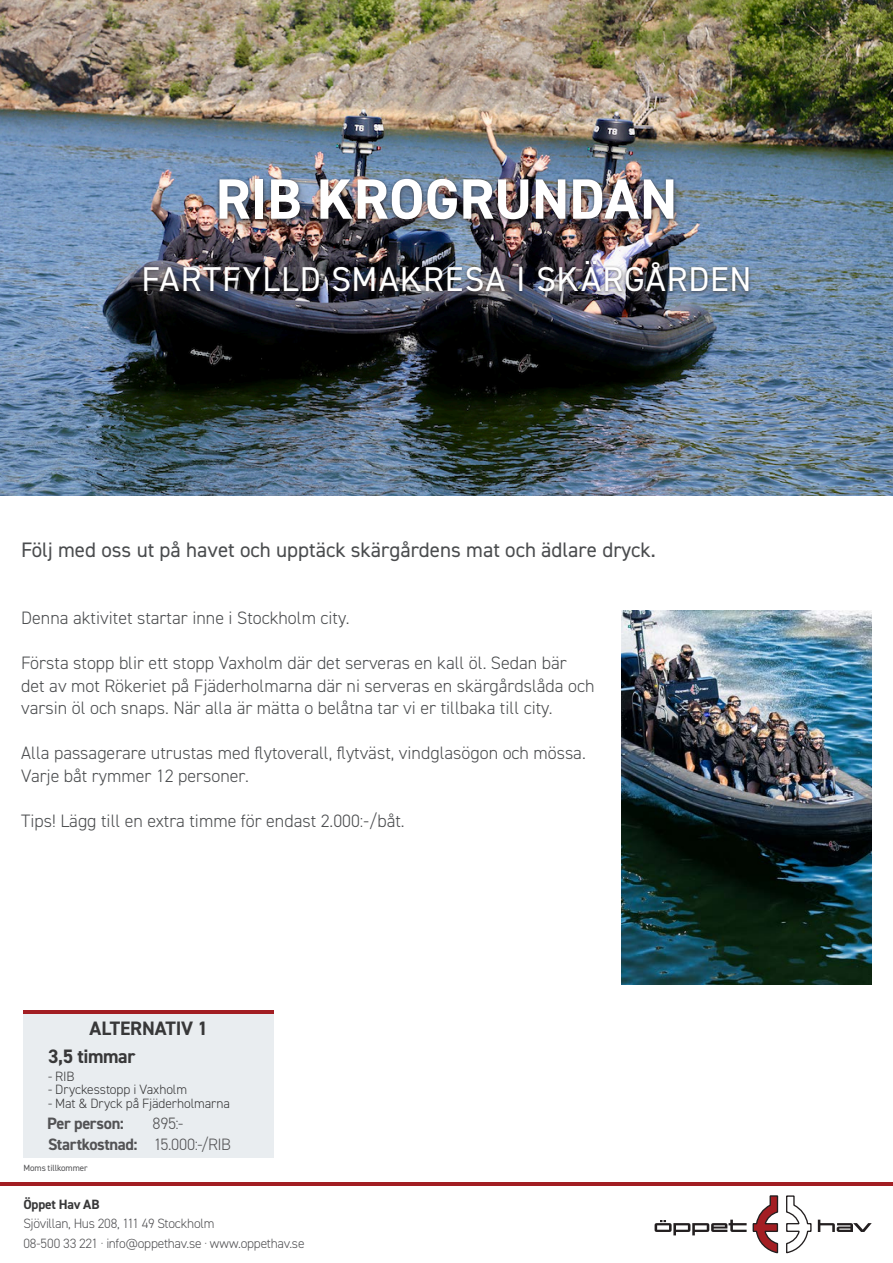
<style>
.page{position:relative;width:893px;height:1263px;background:#fff}
.page>*{position:absolute;margin:0;border:0;box-sizing:border-box;transform-origin:0 0}
.Rubrik_1_-_Vit{font:700 57px "DIN2014";color:#fff}
.Rubrik_2_-_Vit{font:34.5px "DIN2014";letter-spacing:.035em;color:#fff}
.h4_-_American{font:21px "DIN2014";color:#4a4c4e}
.Brödtext_-_Bold{font:700 19.5px "DIN2014";letter-spacing:-.015em;color:#383839}
.t1{font:300 18px/22.5px "DIN2014";color:#4a4c4e}
.Mindre_brödtext_-_Bo{font:700 16.5px "DIN2014";letter-spacing:-.025em;color:#535355}
.Mindre_brödtext{font:300 16.5px "DIN2014";letter-spacing:-.025em;color:#535355}
.Notis{font:300 13.5px "DIN2014";letter-spacing:-.02em;color:#535355}
.Brödtext_-_Bold-2{font:300 13.5px "DIN2014";letter-spacing:-.01em;color:#383839}
.Notis-2{font:700 13.5px "DIN2014";letter-spacing:-.015em;color:#383839}
.Mindre_brödtext-2{font:9px "DIN2014";letter-spacing:-.01em;color:#535355}
</style>
<div class="page">
<svg style="left:818px;top:1219px;width:54px;height:13px"></svg>
<svg style="left:786px;top:1195px;width:26px;height:58px"></svg>
<svg style="left:655px;top:1195px;width:124px;height:58px"></svg>
<img style="left:0;top:0;width:893px;height:495px">
<div style="left:23px;top:1014px;width:251px;height:144px;background:#e9edf0"></div>
<hr style="left:23px;top:1010px;width:251px;height:4px;background:#a21e23">
<div style="left:211px;top:175px;width:475px;height:61px;background:#231f20;opacity:.4"></div>
<div style="left:216px;top:176px;width:461px;height:47px;background:#231f20;opacity:.7"></div>
<div style="left:134px;top:258px;width:625px;height:51px;background:#231f20;opacity:.35"></div>
<div style="left:141px;top:259px;width:611px;height:37px;background:#231f20;opacity:.65"></div>
<img style="left:622px;top:610px;width:250px;height:374px">
<hr style="left:0;top:1182px;width:893px;height:4px;background:#a21e23">
<p class="Rubrik_1_-_Vit" style="left:216px;top:161px;width:463px">RIB KROGRUNDAN</p>
<p class="Rubrik_2_-_Vit" style="left:141px;top:258px;width:612px">FARTFYLLD SMAKRESA I SKÄRGÅRDEN</p>
<p class="h4_-_American" style="left:21px;top:536px;width:636px">Följ med oss ut på havet och upptäck skärgårdens mat och ädlare dryck.</p>
<p class="t1" style="left:21px;top:607px;width:330px">Denna aktivitet startar inne i Stockholm city.</p>
<p class="t1" style="left:21px;top:652px;width:575px">Första stopp blir ett stopp Vaxholm där det serveras en kall öl. Sedan bär det av mot Rökeriet på Fjäderholmarna där ni serveras en skärgårdslåda och varsin öl och snaps. När alla är mätta o belåtna tar vi er tillbaka till city.</p>
<p class="t1" style="left:21px;top:742px;width:566px">Alla passagerare utrustas med flytoverall, flytväst, vindglasögon och mössa.</p>
<p class="t1" style="left:21px;top:764px;width:229px">Varje båt rymmer 12 personer.</p>
<p class="t1" style="left:21px;top:809px;width:385px">Tips! Lägg till en extra timme för endast 2.000:-/båt.</p>
<p class="Brödtext_-_Bold" style="left:90px;top:1015px;width:120px">ALTERNATIV 1</p>
<p class="Brödtext_-_Bold" style="left:48px;top:1044px;width:89px">3,5 timmar</p>
<p class="Brödtext_-_Bold-2" style="left:48px;top:1068px;width:28px">- RIB</p>
<p class="Brödtext_-_Bold-2" style="left:48px;top:1081px;width:140px">- Dryckesstopp i Vaxholm</p>
<p class="Brödtext_-_Bold-2" style="left:48px;top:1095px;width:183px">- Mat &amp; Dryck på Fjäderholmarna</p>
<p class="Mindre_brödtext_-_Bo" style="left:47px;top:1112px;width:78px">Per person:</p>
<p class="Mindre_brödtext_-_Bo" style="left:48px;top:1134px;width:91px">Startkostnad:</p>
<p class="Mindre_brödtext-2" style="left:23px;top:1162px;width:66px">Moms tillkommer</p>
<p class="Mindre_brödtext" style="left:153px;top:1113px;width:32px">895:-</p>
<p class="Mindre_brödtext" style="left:154px;top:1134px;width:79px">15.000:-/RIB</p>
<p class="Notis-2" style="left:23px;top:1195px;width:78px">Öppet Hav AB</p>
<p class="Notis" style="left:23px;top:1215px;width:193px">Sjövillan, Hus 208, 111 49 Stockholm</p>
<p class="Notis" style="left:23px;top:1235px;width:283px">08-500 33 221 · info@oppethav.se · www.oppethav.se</p>
</div>
